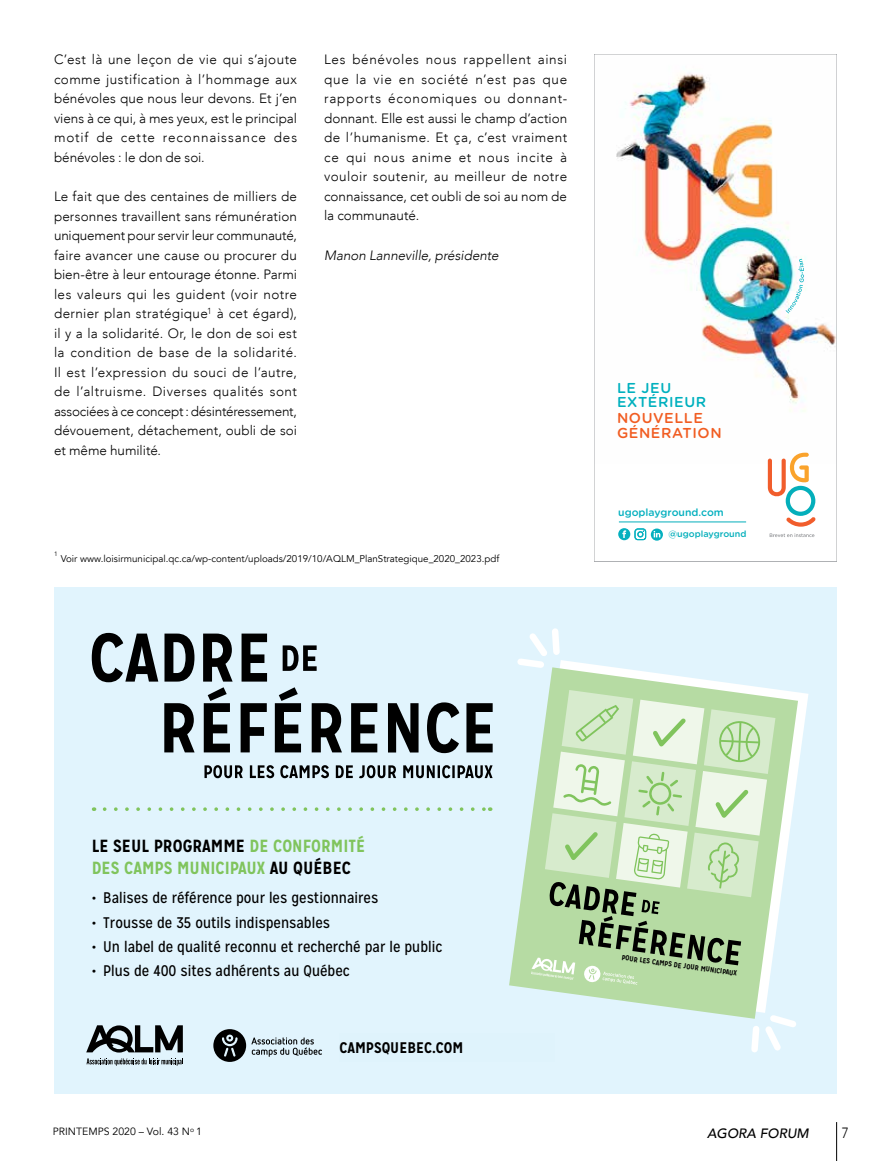
<style>
.page{position:relative;width:891px;height:1161px;background:#fff}
.page>*{position:absolute;margin:0;border:0;box-sizing:border-box;transform-origin:0 0}
.t1{font:700 17.55px/21.1px "Mission Gothic";color:#80c45d}
.t2{font:15.3px "Mission Gothic";color:#000}
.t3{font:700 15.3px "Mission Gothic";color:#000}
.t4{font:300 14.85px "Avenir LT";color:#000;scale:.91 1}
.t5{font:500 14.4px/14.2px "Gotham Rounded";letter-spacing:.04em;color:#f15d22}
.t6{font:500 14.4px/14.2px "Gotham Rounded";letter-spacing:.04em;color:#00b0be}
.t7{font:300 13.5px/19.5px "Avenir LT";color:#000;text-align:justify}
.t8{font:italic 300 13.5px "Avenir";letter-spacing:-.005em;color:#000}
.t9{font:italic 500 13.5px "Avenir";color:#000}
.t10{font:10.5px "Avenir LT";color:#000}
.t11{font:500 10.5px "Gotham Rounded";color:#04b0bf}
.t12{font:9.75px "Avenir LT";color:#000}
.t13{font:500 9px "Gotham Rounded";color:#04afbb}
.t14{font:700 7.35px "Mission Gothic";color:#000}
.t15{font:6.3px "Avenir LT";color:#000}
.s1{color:#000}
</style>
<div class="page">
<div style="left:54px;top:587px;width:783px;height:506px;background:#e1f4fd"></div>
<svg style="left:86px;top:1025px;width:97px;height:41px"></svg>
<svg style="left:213px;top:1029px;width:109px;height:33px"></svg>
<svg style="left:563px;top:660px;width:246px;height:108px"></svg>
<svg style="left:509px;top:667px;width:289px;height:351px"></svg>
<svg style="left:531px;top:690px;width:244px;height:295px;background:#c0dab3"></svg>
<svg style="left:204px;top:765px;width:289px;height:13px"></svg>
<svg style="left:92px;top:633px;width:401px;height:120px"></svg>
<svg style="left:105px;top:807px;width:379px;height:4px"></svg>
<svg style="left:748px;top:1010px;width:50px;height:43px"></svg>
<svg style="left:513px;top:628px;width:50px;height:44px"></svg>
<img style="left:616px;top:74px;width:219px;height:390px">
<svg style="left:618px;top:528px;width:45px;height:13px"></svg>
<svg style="left:770px;top:533px;width:44px;height:4px"></svg>
<svg style="left:768px;top:453px;width:48px;height:74px"></svg>
<svg style="left:786px;top:259px;width:18px;height:54px"></svg>
<div style="left:594px;top:54px;width:243px;height:508px;border:1px solid #a7a9ac"></div>
<hr style="left:619px;top:522px;width:127px;height:1px;background:#04afbb">
<hr style="left:836px;top:1122px;width:1px;height:39px;background:#000">
<p class="t7" style="left:54px;top:50px;width:245px">C’est là une leçon de vie qui s’ajoute comme justification à l’hommage aux bénévoles que nous leur devons. Et j’en viens à ce qui, à mes yeux, est le principal motif de cette reconnaissance des bénévoles : le don de soi.</p>
<p class="t7" style="left:54px;top:187px;width:245px">Le fait que des centaines de milliers de personnes travaillent sans rémunération uniquement pour servir leur communauté, faire avancer une cause ou procurer du bien-être à leur entourage étonne. Parmi les valeurs qui les guident (voir notre dernier plan stratégique<sup>1</sup> à cet égard), il y a la solidarité. Or, le don de soi est la condition de base de la solidarité.<br>Il est l’expression du souci de l’autre, de l’altruisme. Diverses qualités sont associées à ce concept : désintéressement, dévouement, détachement, oubli de soi et même humilité.</p>
<p class="t7" style="left:324px;top:50px;width:245px">Les bénévoles nous rappellent ainsi que la vie en société n’est pas que rapports économiques ou donnant&shy;donnant. Elle est aussi le champ d’action de l’humanisme. Et ça, c’est vraiment ce qui nous anime et nous incite à vouloir soutenir, au meilleur de notre connaissance, cet oubli de soi au nom de la communauté.</p>
<p class="t8" style="left:324px;top:247px;width:176px">Manon Lanneville, présidente</p>
<p class="t15" style="left:54px;top:550px;width:5px">1</p>
<p class="t12" style="left:61px;top:553px;width:440px">Voir www.loisirmunicipal.qc.ca/wp-content/uploads/2019/10/AQLM_PlanStrategique_2020_2023.pdf</p>
<p class="t6" style="left:617px;top:380px;width:91px">LE JEU<br>EXTÉRIEUR</p>
<p class="t5" style="left:617px;top:411px;width:106px">NOUVELLE<br>GÉNÉRATION</p>
<p class="t11" style="left:618px;top:505px;width:107px">ugoplayground.com</p>
<p class="t13" style="left:669px;top:527px;width:79px">@ugoplayground</p>
<p class="t1" style="left:92px;top:836px;width:275px"><span class="s1">LE SEUL PROGRAMME</span> DE CONFORMITÉ<br>DES CAMPS MUNICIPAUX <span class="s1">AU QUÉBEC</span></p>
<p class="t2" style="left:92px;top:889px;width:288px">• Balises de référence pour les gestionnaires</p>
<p class="t2" style="left:92px;top:913px;width:240px">• Trousse de 35 outils indispensables</p>
<p class="t2" style="left:92px;top:937px;width:352px">• Un label de qualité reconnu et recherché par le public</p>
<p class="t2" style="left:92px;top:961px;width:260px">• Plus de 400 sites adhérents au Québec</p>
<p class="t3" style="left:342px;top:1037px;width:208px">CAMPS.QC.CA/CAMPSMUNICIPAUX</p>
<p class="t3" style="left:339px;top:1038px;width:125px">CAMPSQUEBEC.COM</p>
<p class="t14" style="left:622px;top:953px;width:118px;rotate:8deg">POUR LES CAMPS DE JOUR MUNICIPAUX</p>
<p class="t10" style="left:53px;top:1125px;width:150px">PRINTEMPS 2020 – Vol. 43 N<sup>o</sup> 1</p>
<p class="t9" style="left:707px;top:1125px;width:103px">AGORA FORUM</p>
<p class="t4" style="left:842px;top:1124px;width:9px">7</p>
</div>
